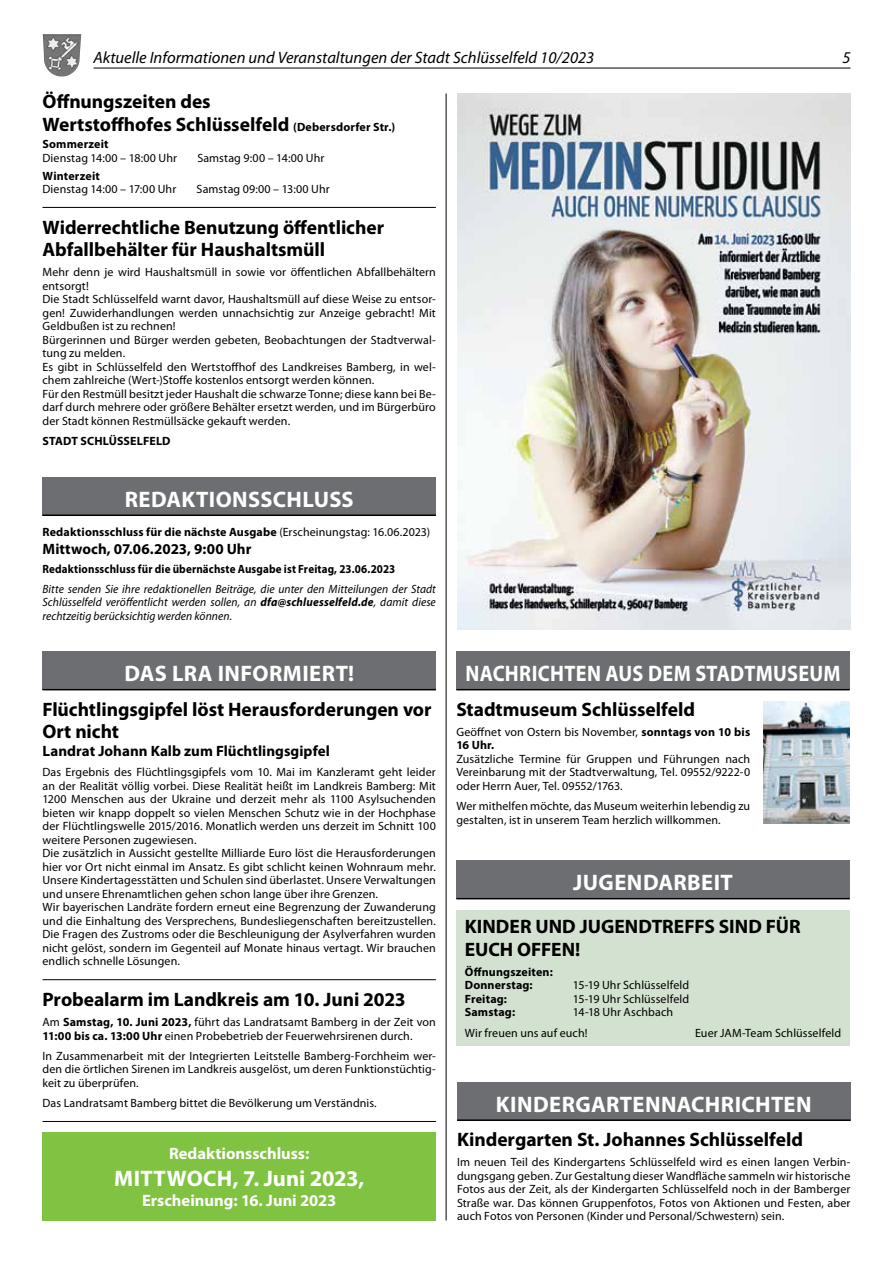
<style>
.page{position:relative;width:893px;height:1263px;background:#fff}
.page>*{position:absolute;margin:0;border:0;box-sizing:border-box;transform-origin:0 0}
.t1{font:700 22.5px "Myriad Pro";letter-spacing:.015em;color:#fff}
.t2{font:700 22.5px "Myriad Pro";letter-spacing:.015em;color:#fff;scale:.9 1}
.t3{font:700 19.5px/22.5px "Myriad Pro";letter-spacing:-.005em;color:#000}
.t4{font:italic 16.5px "Myriad Pro";color:#000}
.t5{font:700 16.5px "Myriad Pro";color:#fff}
.t6{font:700 15px "Myriad Pro";letter-spacing:.005em;color:#000}
.t7{font:12px/13.5px "Myriad Pro";letter-spacing:.01em;color:#000}
.t8{font:italic 12px/13.5px "Myriad Pro";letter-spacing:.005em;color:#000;text-align:justify;scale:.96 1}
.t9{font:700 12px/13.5px "Myriad Pro";letter-spacing:.01em;color:#000}
.t10{font:700 12px "Myriad Pro";letter-spacing:.01em;color:#000;scale:.92 1}
.s1{font-size:12px}
.s2{font-weight:400}
.s3{font-weight:700}
</style>
<div class="page">
<hr style="left:446px;top:94px;width:1px;height:1126px;background:#000">
<hr style="left:43px;top:207px;width:393px;height:1px;background:#000">
<div style="left:43px;top:477px;width:393px;height:38px;background:#6d6e71"></div>
<hr style="left:43px;top:514px;width:393px;height:2px;background:#000">
<div style="left:43px;top:651px;width:393px;height:39px;background:#6d6e71"></div>
<hr style="left:43px;top:689px;width:393px;height:1px;background:#000">
<hr style="left:43px;top:979px;width:393px;height:1px;background:#000">
<hr style="left:43px;top:1121px;width:393px;height:1px;background:#000">
<img style="left:457px;top:94px;width:393px;height:535px">
<div style="left:456px;top:860px;width:394px;height:39px;background:#6d6e71"></div>
<hr style="left:456px;top:898px;width:394px;height:1px;background:#000">
<div style="left:456px;top:910px;width:394px;height:135px;background:#d3e2d0"></div>
<div style="left:457px;top:1082px;width:393px;height:38px;background:#6d6e71"></div>
<hr style="left:457px;top:1119px;width:393px;height:2px;background:#000">
<img style="left:763px;top:701px;width:87px;height:122px">
<div style="left:456px;top:651px;width:394px;height:39px;background:#6d6e71"></div>
<hr style="left:456px;top:689px;width:394px;height:1px;background:#000">
<div style="left:43px;top:1131px;width:393px;height:89px;background:#80c342"></div>
<hr style="left:94px;top:68px;width:756px;height:1px;background:#000">
<svg style="left:43px;top:34px;width:1px;height:21px"></svg>
<h3 class="t4" style="left:94px;top:48px;width:502px">Aktuelle Informationen und Veranstaltungen der Stadt Schlüsselfeld 10/2023</h3>
<h3 class="t4" style="left:842px;top:48px;width:10px">5</h3>
<h2 class="t3" style="left:43px;top:90px;width:354px">Öffnungszeiten des<br>Wertstoffhofes Schlüsselfeld <span class="s1">(Debersdorfer Str.)</span></h2>
<p class="t9" style="left:43px;top:137px;width:68px">Sommerzeit</p>
<p class="t7" style="left:43px;top:151px;width:136px">Dienstag 14:00 – 18:00 Uhr</p>
<p class="t7" style="left:197px;top:151px;width:128px">Samstag 9:00 – 14:00 Uhr</p>
<p class="t9" style="left:43px;top:168px;width:59px">Winterzeit</p>
<p class="t7" style="left:43px;top:182px;width:135px">Dienstag 14:00 – 17:00 Uhr</p>
<p class="t7" style="left:197px;top:182px;width:135px">Samstag 09:00 – 13:00 Uhr</p>
<h2 class="t3" style="left:43px;top:215px;width:343px">Widerrechtliche Benutzung öffentlicher<br>Abfallbehälter für Haushaltsmüll</h2>
<p class="t7" style="left:43px;top:265px;width:395px">Mehr denn je wird Haushaltsmüll in sowie vor öffentlichen Abfallbehältern entsorgt!<br>Die Stadt Schlüsselfeld warnt davor, Haushaltsmüll auf diese Weise zu entsor&shy;gen! Zuwiderhandlungen werden unnachsichtig zur Anzeige gebracht! Mit Geldbußen ist zu rechnen!<br>Bürgerinnen und Bürger werden gebeten, Beobachtungen der Stadtverwal&shy;tung zu melden.<br>Es gibt in Schlüsselfeld den Wertstoffhof des Landkreises Bamberg, in wel&shy;chem zahlreiche (Wert-)Stoffe kostenlos entsorgt werden können.<br>Für den Restmüll besitzt jeder Haushalt die schwarze Tonne; diese kann bei Be&shy;darf durch mehrere oder größere Behälter ersetzt werden, und im Bürgerbüro der Stadt können Restmüllsäcke gekauft werden.</p>
<p class="t9" style="left:43px;top:434px;width:130px">STADT SCHLÜSSELFELD</p>
<h1 class="t1" style="left:125px;top:484px;width:231px">REDAKTIONSSCHLUSS</h1>
<p class="t9" style="left:43px;top:524px;width:389px">Redaktionsschluss für die nächste Ausgabe <span class="s2">(Erscheinungstag: 16.06.2023)</span></p>
<p class="t6" style="left:43px;top:539px;width:210px">Mittwoch, 07.06.2023, 9:00 Uhr</p>
<p class="t10" style="left:43px;top:561px;width:385px">Redaktionsschluss für die übernächste Ausgabe ist Freitag, 23.06.2023</p>
<p class="t8" style="left:43px;top:582px;width:411px">Bitte senden Sie ihre redaktionellen Beiträge, die unter den Mitteilungen der Stadt Schlüsselfeld veröffentlicht werden sollen, an <span class="s3">dfa@schluesselfeld.de</span>, damit diese rechtzeitig berücksichtig werden können.</p>
<h1 class="t1" style="left:124px;top:659px;width:231px">DAS LRA INFORMIERT!</h1>
<h2 class="t3" style="left:43px;top:697px;width:390px">Flüchtlingsgipfel löst Herausforderungen vor<br>Ort nicht</h2>
<p class="t6" style="left:43px;top:741px;width:289px">Landrat Johann Kalb zum Flüchtlingsgipfel</p>
<p class="t7" style="left:43px;top:765px;width:395px">Das Ergebnis des Flüchtlingsgipfels vom 10. Mai im Kanzleramt geht leider an der Realität völlig vorbei. Diese Realität heißt im Landkreis Bamberg: Mit 1200 Menschen aus der Ukraine und derzeit mehr als 1100 Asylsuchenden bieten wir knapp doppelt so vielen Menschen Schutz wie in der Hochphase der Flüchtlingswelle 2015/2016. Monatlich werden uns derzeit im Schnitt 100 weitere Personen zugewiesen.<br>Die zusätzlich in Aussicht gestellte Milliarde Euro löst die Herausforderungen hier vor Ort nicht einmal im Ansatz. Es gibt schlicht keinen Wohnraum mehr.<br>Unsere Kindertagesstätten und Schulen sind überlastet. Unsere Verwaltungen und unsere Ehrenamtlichen gehen schon lange über ihre Grenzen.<br>Wir bayerischen Landräte fordern erneut eine Begrenzung der Zuwanderung und die Einhaltung des Versprechens, Bundesliegenschaften bereitzustellen.<br>Die Fragen des Zustroms oder die Beschleunigung der Asylverfahren wurden nicht gelöst, sondern im Gegenteil auf Monate hinaus vertagt. Wir brauchen endlich schnelle Lösungen.</p>
<h2 class="t3" style="left:43px;top:987px;width:365px">Probealarm im Landkreis am 10. Juni 2023</h2>
<p class="t7" style="left:43px;top:1015px;width:395px">Am <span class="s3">Samstag, 10. Juni 2023,</span> führt das Landratsamt Bamberg in der Zeit von<br><span class="s3">11:00 bis ca. 13:00 Uhr</span> einen Probebetrieb der Feuerwehrsirenen durch.</p>
<p class="t7" style="left:43px;top:1049px;width:395px;text-align:justify">In Zusammenarbeit mit der Integrierten Leitstelle Bamberg-Forchheim wer&shy;den die örtlichen Sirenen im Landkreis ausgelöst, um deren Funktionstüchtig&shy;keit zu überprüfen.</p>
<p class="t7" style="left:43px;top:1096px;width:336px">Das Landratsamt Bamberg bittet die Bevölkerung um Verständnis.</p>
<h3 class="t5" style="left:169px;top:1142px;width:142px">Redaktionsschluss:</h3>
<h1 class="t1" style="left:114px;top:1163px;width:252px">MITTWOCH, 7. Juni 2023,</h1>
<h3 class="t5" style="left:142px;top:1189px;width:196px">Erscheinung: 16. Juni 2023</h3>
<h1 class="t2" style="left:465px;top:659px;width:418px">NACHRICHTEN AUS DEM STADTMUSEUM</h1>
<h2 class="t3" style="left:456px;top:697px;width:240px">Stadtmuseum Schlüsselfeld</h2>
<p class="t7" style="left:456px;top:725px;width:295px">Geöffnet von Ostern bis November, <span class="s3">sonntags von 10 bis<br>16 Uhr.</span></p>
<p class="t7" style="left:456px;top:752px;width:295px;text-align:justify">Zusätzliche Termine für Gruppen und Führungen nach Vereinbarung mit der Stadtverwaltung, Tel. 09552/9222-0 oder Herrn Auer, Tel. 09552/1763.</p>
<p class="t7" style="left:456px;top:799px;width:295px">Wer mithelfen möchte, das Museum weiterhin lebendig zu gestalten, ist in unserem Team herzlich willkommen.</p>
<h1 class="t1" style="left:573px;top:868px;width:161px">JUGENDARBEIT</h1>
<h2 class="t3" style="left:465px;top:915px;width:337px">KINDER UND JUGENDTREFFS SIND FÜR<br>EUCH OFFEN!</h2>
<p class="t9" style="left:465px;top:965px;width:89px">Öffnungszeiten:<br>Donnerstag:</p>
<p class="t7" style="left:573px;top:978px;width:118px">15-19 Uhr Schlüsselfeld</p>
<p class="t9" style="left:465px;top:992px;width:44px">Freitag:</p>
<p class="t7" style="left:573px;top:992px;width:118px">15-19 Uhr Schlüsselfeld</p>
<p class="t9" style="left:465px;top:1005px;width:52px">Samstag:</p>
<p class="t7" style="left:465px;top:1002px;width:210px;line-height:20.2px;text-indent:108px">14-18 Uhr Aschbach<br>Wir freuen uns auf euch!</p>
<p class="t7" style="left:695px;top:1026px;width:148px">Euer JAM-Team Schlüsselfeld</p>
<h1 class="t1" style="left:496px;top:1089px;width:317px">KINDERGARTENNACHRICHTEN</h1>
<h2 class="t3" style="left:457px;top:1128px;width:347px">Kindergarten St. Johannes Schlüsselfeld</h2>
<p class="t7" style="left:457px;top:1155px;width:395px;text-align:justify">Im neuen Teil des Kindergartens Schlüsselfeld wird es einen langen Verbin&shy;dungsgang geben. Zur Gestaltung dieser Wandfläche sammeln wir historische Fotos aus der Zeit, als der Kindergarten Schlüsselfeld noch in der Bamberger Straße war. Das können Gruppenfotos, Fotos von Aktionen und Festen, aber auch Fotos von Personen (Kinder und Personal/Schwestern) sein.</p>
</div>
